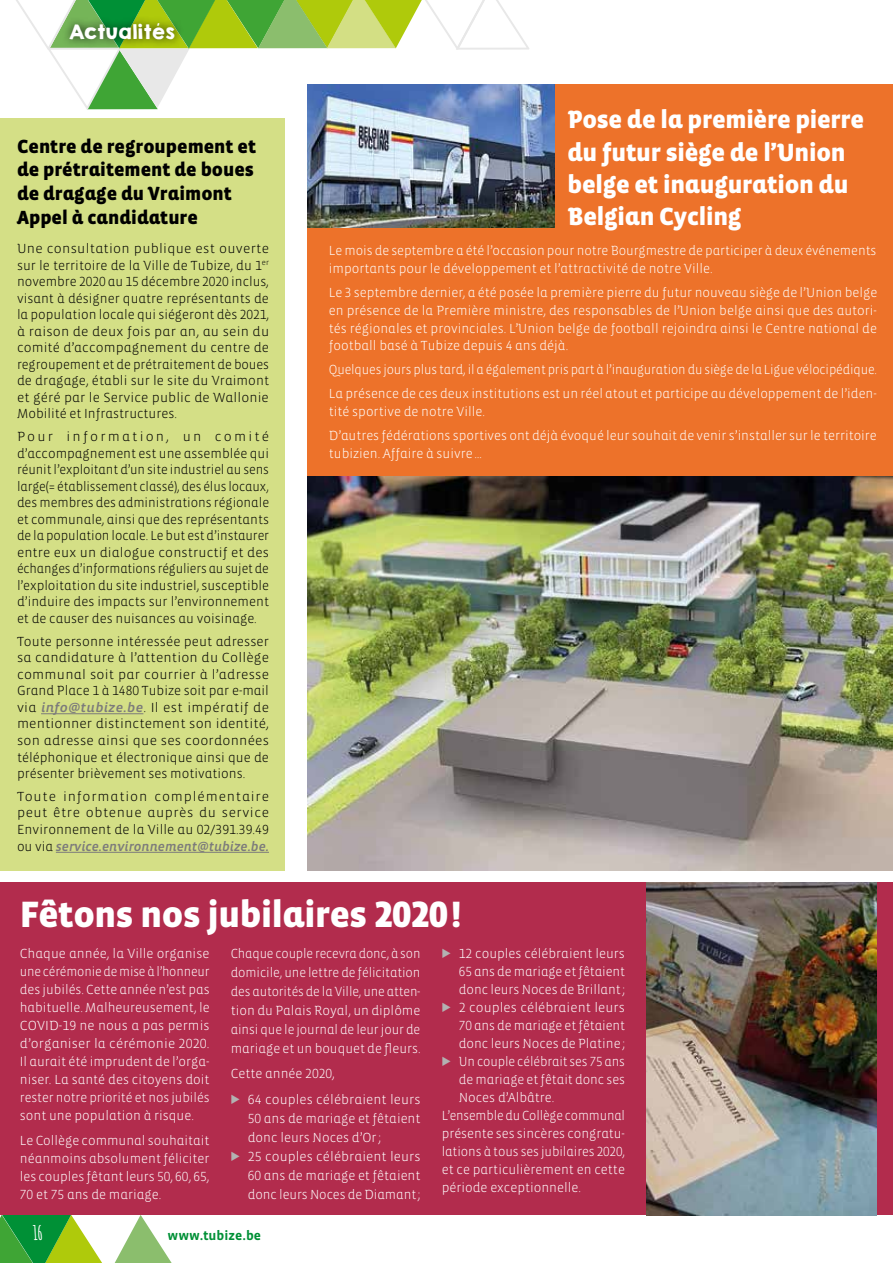
<style>
.page{position:relative;width:893px;height:1263px;background:#fff}
.page>*{position:absolute;margin:0;border:0;box-sizing:border-box;transform-origin:0 0}
.t1{font:900 37.5px "Vista Sans Alt";letter-spacing:-.01em;color:#fff}
.t2{font:900 25.5px/32.1px "Vista Sans Alt";letter-spacing:-.01em;color:#fff}
.t3{font:900 19.5px/23.7px "Vista Sans Alt";color:#000}
.t4{font:700 19.5px "Amatic";color:#fff}
.t5{font:18px "KGHAPPY Solid";letter-spacing:-.05em;color:#fff}
.t6{font:300 13.5px/18px "Vista Sans Alt";color:#fff;text-align:justify}
.t7{font:300 13.5px/16.5px "Vista Sans Alt";color:#000;text-align:justify;scale:1.05 1}
.t8{font:300 13.5px/19px "Vista Sans Alt";color:#fff;scale:.95 1}
.t9{font:300 13.5px/16.5px "Vista Sans Alt";color:#000;text-align:justify}
.t10{font:13.5px "Vista Sans Alt Med Ita";color:#7c7b7b}
.t11{font:300 13.5px "Vista Sans Alt";color:#fff;scale:.96 1}
.t12{font:700 13.5px "Vista Sans Alt";color:#009036}
.s1{font-family:"Vista Sans Alt Med Ita";font-weight:400;color:#7c7b7b}
.s2{font-family:"Vista Sans Alt";font-weight:300;color:#000}
.s3{color:#b3b2b2}
</style>
<div class="page">
<svg style="left:16px;top:0;width:513px;height:110px"></svg>
<svg style="left:0;top:1215px;width:172px;height:48px"></svg>
<div style="left:61px;top:15px;width:123px;height:34px;background:#000;opacity:.75"></div>
<div style="left:0;top:118px;width:285px;height:752px;background:#d4df86"></div>
<div style="left:307px;top:84px;width:586px;height:399px;background:#ed722a"></div>
<hr style="left:41px;top:713px;width:102px;height:1px;background:#7c7b7b">
<hr style="left:56px;top:852px;width:213px;height:1px;background:#7c7b7b">
<div style="left:0;top:882px;width:893px;height:333px;background:#b22c4d"></div>
<img style="left:646px;top:882px;width:231px;height:333px">
<img style="left:307px;top:84px;width:248px;height:143px">
<img style="left:307px;top:476px;width:586px;height:394px">
<h3 class="t5" style="left:68px;top:18px;width:109px">Actualités</h3>
<h3 class="t3" style="left:17px;top:135px;width:241px">Centre de regroupement et de prétraitement de boues de dragage du Vraimont<br>Appel à candidature</h3>
<p class="t7" style="left:17px;top:241px;width:242px">Une consultation publique est ouverte sur le territoire de la Ville de Tubize, du 1<sup>er </sup>novembre 2020 au 15 décembre 2020 inclus, visant à désigner quatre représentants de la population locale qui siégeront dès 2021, à raison de deux fois par an, au sein du comité d’accompagnement du centre de regroupement et de prétraitement de boues de dragage, établi sur le site du Vraimont et géré par le Service public de Wallonie Mobilité et Infrastructures.</p>
<p class="t7" style="left:17px;top:429px;width:242px">Pour information, un comité d’accompagnement est une assemblée qui réunit l’exploitant d’un site industriel au sens large(= établissement classé), des élus locaux, des membres des administrations régionale et communale, ainsi que des représentants de la population locale. Le but est d’instaurer entre eux un dialogue constructif et des échanges d’informations réguliers au sujet de l’exploitation du site industriel, susceptible d’induire des impacts sur l’environnement et de causer des nuisances au voisinage.</p>
<p class="t9" style="left:17px;top:633px;width:254px">Toute personne intéressée peut adresser sa candidature à l’attention du Collège communal soit par courrier à l’adresse Grand Place 1 à 1480 Tubize soit par e-mail via <span class="s1">info@tubize.be</span>. Il est impératif de mentionner distinctement son identité, son adresse ainsi que ses coordonnées téléphonique et électronique ainsi que de présenter brièvement ses motivations.</p>
<p class="t7" style="left:17px;top:788px;width:242px">Toute information complémentaire peut être obtenue auprès du service Environnement de la Ville au 02/391.39.49</p>
<p class="t10" style="left:17px;top:839px;width:253px"><span class="s2">ou via</span> service.environnement@tubize.be.</p>
<h2 class="t2" style="left:568px;top:104px;width:298px">Pose de la première pierre du futur siège de l’Union belge et inauguration du<br>Belgian Cycling</h2>
<p class="t6" style="left:329px;top:242px;width:549px">Le mois de septembre a été l’occasion pour notre Bourgmestre de participer à deux événements importants pour le développement et l’attractivité de notre Ville.</p>
<p class="t6" style="left:329px;top:284px;width:550px">Le 3 septembre dernier, a été posée la première pierre du futur nouveau siège de l’Union belge en présence de la Première ministre, des responsables de l’Union belge ainsi que des autori&shy;tés régionales et provinciales. L’Union belge de football rejoindra ainsi le Centre national de football basé à Tubize depuis 4 ans déjà.</p>
<p class="t8" style="left:329px;top:358px;width:578px;line-height:24.2px">Quelques jours plus tard, il a également pris part à l’inauguration du siège de la Ligue vélocipédique.<br>La présence de ces deux institutions est un réel atout et participe au développement de l’iden-</p>
<p class="t6" style="left:329px;top:400px;width:549px;line-height:24.2px">tité sportive de notre Ville.<br>D’autres fédérations sportives ont déjà évoqué leur souhait de venir s’installer sur le territoire</p>
<p class="t6" style="left:329px;top:445px;width:155px">tubizien. Affaire à suivre…</p>
<h1 class="t1" style="left:20px;top:895px;width:443px">Fêtons nos jubilaires 2020!</h1>
<p class="t6" style="left:20px;top:944px;width:191px">Chaque année, la Ville organise une cérémonie de mise à l’honneur des jubilés. Cette année n’est pas habituelle. Malheureusement, le COVID-19 ne nous a pas permis d’organiser la cérémonie 2020.<br>Il aurait été imprudent de l’orga&shy;niser. La santé des citoyens doit rester notre priorité et nos jubilés sont une population à risque.</p>
<p class="t6" style="left:20px;top:1131px;width:191px">Le Collège communal souhaitait néanmoins absolument féliciter les couples fêtant leurs 50, 60, 65, 70 et 75 ans de mariage.</p>
<p class="t8" style="left:231px;top:944px;width:201px;text-align:justify">Chaque couple recevra donc, à son domicile, une lettre de félicitation des autorités de la Ville, une atten&shy;tion du Palais Royal, un diplôme ainsi que le journal de leur jour de mariage et un bouquet de fleurs.</p>
<p class="t6" style="left:231px;top:1065px;width:106px">Cette année 2020,</p>
<p class="t6" style="left:248px;top:1090px;width:174px;line-height:19px;text-indent:-17px"><span class="s3">•</span> 64 couples célébraient leurs 50 ans de mariage et fêtaient donc leurs Noces d’Or;</p>
<p class="t6" style="left:248px;top:1147px;width:174px;line-height:19px;text-indent:-17px"><span class="s3">•</span> 25 couples célébraient leurs 60 ans de mariage et fêtaient donc leurs Noces de Diamant;</p>
<p class="t6" style="left:459px;top:944px;width:168px;text-indent:-17px"><span class="s3">•</span> 12 couples célébraient leurs 65 ans de mariage et fêtaient donc leurs Noces de Brillant;</p>
<p class="t6" style="left:459px;top:998px;width:168px;text-indent:-17px"><span class="s3">•</span> 2 couples célébraient leurs 70 ans de mariage et fêtaient donc leurs Noces de Platine;</p>
<p class="t11" style="left:442px;top:1054px;width:192px"><span class="s3">•</span> Un couple célébrait ses 75 ans</p>
<p class="t6" style="left:459px;top:1071px;width:168px">de mariage et fêtait donc ses</p>
<p class="t6" style="left:459px;top:1089px;width:97px">Noces d’Albâtre.</p>
<p class="t8" style="left:442px;top:1106px;width:194px">L’ensemble du Collège communal</p>
<p class="t6" style="left:442px;top:1125px;width:185px">présente ses sincères congratu-</p>
<p class="t6" style="left:442px;top:1143px;width:185px">lations à tous ses jubilaires 2020,</p>
<p class="t6" style="left:442px;top:1161px;width:185px">et ce particulièrement en cette</p>
<p class="t6" style="left:442px;top:1179px;width:141px">période exceptionnelle.</p>
<h3 class="t4" style="left:33px;top:1219px;width:11px">16</h3>
<p class="t12" style="left:168px;top:1228px;width:95px">www.tubize.be</p>
</div>
